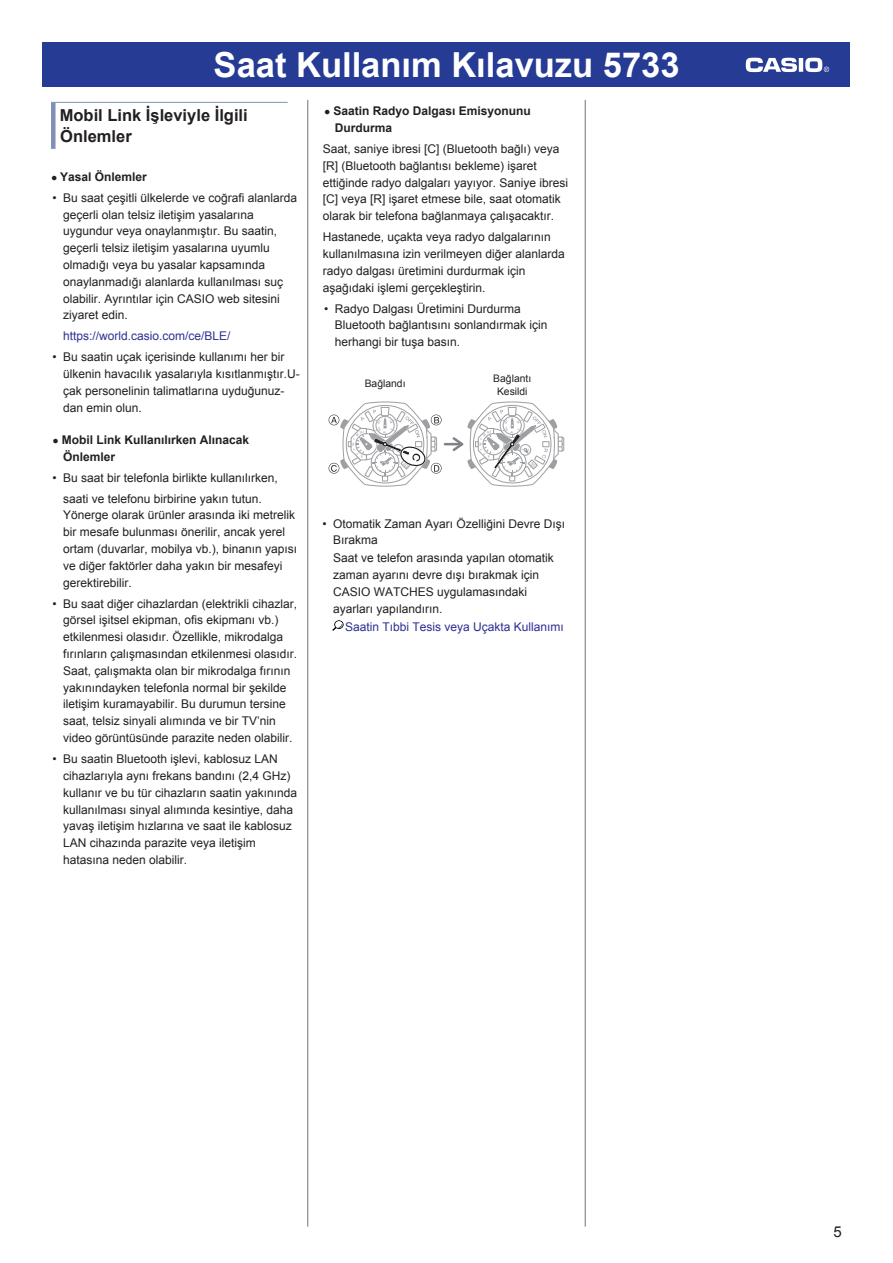
<style>
.page{position:relative;width:893px;height:1263px;background:#fff}
.page>*{position:absolute;margin:0;border:0;box-sizing:border-box;transform-origin:0 0}
.t1{font:700 34.5px "Arial";color:#fff}
.t2{font:700 16.5px/21px "Arial";color:#231f20}
.t3{font:15px "Arial";color:#231f20}
.t4{font:12px/16.8px "Arial";color:#231f20}
.t5{font:700 12px/16.8px "Arial";color:#231f20}
.t6{font:12px "Arial";color:#2e3092}
.t7{font:10.35px/12.5px "Arial";color:#231f20;text-align:center}
.s1{font-weight:400;font-size:10.5px}
</style>
<div class="page">
<hr style="left:585px;top:100px;width:1px;height:1127px;background:#727276">
<hr style="left:308px;top:100px;width:1px;height:1127px;background:#727276">
<div style="left:43px;top:43px;width:807px;height:44px;background:#263b94"></div>
<hr style="left:799px;top:58px;width:4px;height:14px;background:#fff">
<svg style="left:746px;top:58px;width:51px;height:14px"></svg>
<svg style="left:805px;top:58px;width:24px;height:14px"></svg>
<hr style="left:51px;top:102px;width:237px;height:1px;background:#8290b6">
<svg style="left:51px;top:102px;width:7px;height:47px"></svg>
<svg style="left:332px;top:620px;width:11px;height:11px"></svg>
<svg style="left:329px;top:401px;width:236px;height:86px"></svg>
<h1 class="t1" style="left:214px;top:42px;width:467px">Saat Kullanım Kılavuzu 5733</h1>
<h2 class="t2" style="left:60px;top:106px;width:190px">Mobil Link İşleviyle İlgili<br>Önlemler</h2>
<p class="t5" style="left:51px;top:168px;width:97px"><span class="s1">●</span> Yasal Önlemler</p>
<p class="t4" style="left:63px;top:189px;width:236px;text-indent:-10px">• Bu saat çeşitli ülkelerde ve coğrafi alanlarda geçerli olan telsiz iletişim yasalarına uygundur veya onaylanmıştır. Bu saatin, geçerli telsiz iletişim yasalarına uyumlu olmadığı veya bu yasalar kapsamında onaylanmadığı alanlarda kullanılması suç olabilir. Ayrıntılar için CASIO web sitesini ziyaret edin.</p>
<p class="t6" style="left:63px;top:328px;width:169px">https://world.casio.com/ce/BLE/</p>
<p class="t4" style="left:63px;top:349px;width:238px;text-indent:-10px">• Bu saatin uçak içerisinde kullanımı her bir ülkenin havacılık yasalarıyla kısıtlanmıştır.U&shy;çak personelinin talimatlarına uyduğunuz&shy;dan emin olun.</p>
<p class="t5" style="left:63px;top:432px;width:188px;text-indent:-10px"><span class="s1">●</span> Mobil Link Kullanılırken Alınacak<br>Önlemler</p>
<p class="t4" style="left:52px;top:467px;width:227px;line-height:21px;text-align:center">• Bu saat bir telefonla birlikte kullanılırken, saati ve telefonu birbirine yakın tutun.</p>
<p class="t4" style="left:63px;top:507px;width:236px">Yönerge olarak ürünler arasında iki metrelik bir mesafe bulunması önerilir, ancak yerel ortam (duvarlar, mobilya vb.), binanın yapısı ve diğer faktörler daha yakın bir mesafeyi gerektirebilir.</p>
<p class="t4" style="left:63px;top:595px;width:236px;text-indent:-10px">• Bu saat diğer cihazlardan (elektrikli cihazlar, görsel işitsel ekipman, ofis ekipmanı vb.) etkilenmesi olasıdır. Özellikle, mikrodalga fırınların çalışmasından etkilenmesi olasıdır.<br>Saat, çalışmakta olan bir mikrodalga fırının yakınındayken telefonla normal bir şekilde iletişim kuramayabilir. Bu durumun tersine saat, telsiz sinyali alımında ve bir TV’nin video görüntüsünde parazite neden olabilir.</p>
<p class="t4" style="left:63px;top:751px;width:236px;text-indent:-10px">• Bu saatin Bluetooth işlevi, kablosuz LAN cihazlarıyla aynı frekans bandını (2,4 GHz) kullanır ve bu tür cihazların saatin yakınında kullanılması sinyal alımında kesintiye, daha yavaş iletişim hızlarına ve saat ile kablosuz LAN cihazında parazite veya iletişim hatasına neden olabilir.</p>
<p class="t5" style="left:335px;top:103px;width:198px;text-indent:-10px"><span class="s1">●</span> Saatin Radyo Dalgası Emisyonunu<br>Durdurma</p>
<p class="t4" style="left:323px;top:140px;width:247px">Saat, saniye ibresi [C] (Bluetooth bağlı) veya [R] (Bluetooth bağlantısı bekleme) işaret ettiğinde radyo dalgaları yayıyor. Saniye ibresi [C] veya [R] işaret etmese bile, saat otomatik olarak bir telefona bağlanmaya çalışacaktır.</p>
<p class="t4" style="left:323px;top:229px;width:244px">Hastanede, uçakta veya radyo dalgalarının kullanılmasına izin verilmeyen diğer alanlarda radyo dalgası üretimini durdurmak için aşağıdaki işlemi gerçekleştirin.</p>
<p class="t4" style="left:335px;top:300px;width:214px;text-indent:-10px">• Radyo Dalgası Üretimini Durdurma<br>Bluetooth bağlantısını sonlandırmak için herhangi bir tuşa basın.</p>
<p class="t7" style="left:365px;top:378px;width:42px">Bağlandı</p>
<p class="t7" style="left:493px;top:372px;width:39px">Bağlantı<br>Kesildi</p>
<p class="t4" style="left:333px;top:515px;width:234px;text-indent:-10px">• Otomatik Zaman Ayarı Özelliğini Devre Dışı<br>Bırakma</p>
<p class="t4" style="left:333px;top:550px;width:222px">Saat ve telefon arasında yapılan otomatik zaman ayarını devre dışı bırakmak için CASIO WATCHES uygulamasındaki ayarları yapılandırın.</p>
<p class="t6" style="left:345px;top:619px;width:220px">Saatin Tıbbi Tesis veya Uçakta Kullanımı</p>
<p class="t3" style="left:834px;top:1222px;width:10px">5</p>
</div>
